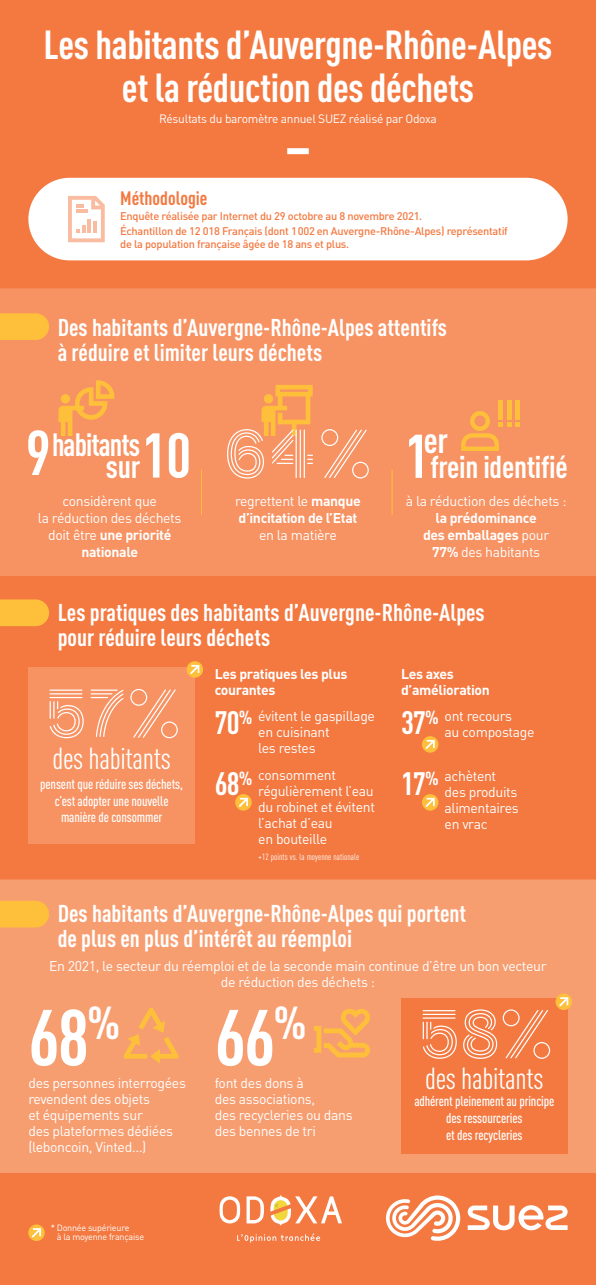
<style>
.page{position:relative;width:596px;height:1285px;background:#fff}
.page>*{position:absolute;margin:0;border:0;box-sizing:border-box;transform-origin:0 0}
.t1{font:700 condensed 78px "DIN Pro";color:#fff}
.t2{font:57.2px "Suez Lines";color:#fff}
.t3{font:700 condensed 40px/43px "DIN Pro";letter-spacing:-.01em;color:#fff;text-align:center}
.t4{font:700 condensed 35.4px "DIN Pro";color:#fff}
.t5{font:700 condensed 32px "DIN Pro";letter-spacing:-.025em;color:#fff}
.t6{font:700 condensed 31.9px "DIN Pro";letter-spacing:-.03em;color:#fff;scale:.94 1}
.t7{font:700 condensed 31.9px "DIN Pro";letter-spacing:-.03em;color:#fff}
.t8{font:700 condensed 31.1px "DIN Pro";letter-spacing:-.01em;color:#fff}
.t9{font:condensed 30px "DIN Pro";letter-spacing:-.01em;color:#fff}
.t10{font:700 condensed 24px/25px "DIN Pro";color:#fff}
.t11{font:700 condensed 19.2px "DIN Pro";color:#f37941}
.t12{font:14px/16px "DIN Pro";letter-spacing:-.025em;color:#fff}
.t13{font:500 condensed 14px/16.8px "DIN Pro";letter-spacing:-.01em;color:#fff;text-align:center}
.t14{font:700 14px/16.8px "DIN Pro";letter-spacing:-.025em;color:#fff}
.t15{font:12px "DIN Pro";letter-spacing:-.025em;color:#fff}
.t16{font:500 11px/12.8px "DIN Pro";letter-spacing:-.025em;color:#f37941}
.t17{font:9px/9px "DIN Pro";letter-spacing:-.025em;color:#fff}
.t18{font:condensed 9px "DIN Pro";letter-spacing:.01em;color:#fff}
.s1{font-size:62.1px}
.s2{font-size:60.6px}
.s3{font-weight:700}
.s4{font-weight:400}
</style>
<div class="page">
<div style="left:0;top:0;width:595px;height:1284px;background:#f37941"></div>
<div style="left:0;top:879px;width:595px;height:293px;background:#f79e71"></div>
<svg style="left:386px;top:1195px;width:74px;height:45px"></svg>
<svg style="left:467px;top:1205px;width:100px;height:24px"></svg>
<div style="left:28px;top:667px;width:167px;height:176px;background:#f79262"></div>
<div style="left:401px;top:998px;width:166px;height:155px;background:#f37941"></div>
<div style="left:0;top:288px;width:595px;height:288px;background:#f79262"></div>
<div style="left:287px;top:148px;width:21px;height:6px;background:#fff"></div>
<svg style="left:0;top:599px;width:49px;height:27px"></svg>
<svg style="left:0;top:313px;width:49px;height:27px"></svg>
<svg style="left:0;top:900px;width:49px;height:27px"></svg>
<svg style="left:58px;top:380px;width:56px;height:56px;background:#f9a154"></svg>
<hr style="left:201px;top:469px;width:1px;height:46px;background:#febf3b">
<hr style="left:391px;top:469px;width:1px;height:46px;background:#febf3b">
<svg style="left:261px;top:385px;width:51px;height:51px;background:#faa64f"></svg>
<hr style="left:498px;top:400px;width:4px;height:20px;background:#febf3b">
<div style="left:506px;top:400px;width:5px;height:20px;background:#febf3b"></div>
<hr style="left:515px;top:400px;width:4px;height:20px;background:#febf3b">
<svg style="left:461px;top:411px;width:58px;height:40px;background:#f9a154"></svg>
<svg style="left:219px;top:1196px;width:21px;height:27px"></svg>
<svg style="left:246px;top:1196px;width:18px;height:27px"></svg>
<svg style="left:237px;top:1233px;width:83px;height:9px"></svg>
<svg style="left:270px;top:1195px;width:72px;height:29px"></svg>
<svg style="left:123px;top:1007px;width:56px;height:56px;background:#f8a564"></svg>
<svg style="left:314px;top:1007px;width:56px;height:50px;background:#f9aa5c"></svg>
<div style="left:28px;top:178px;width:539px;height:82px;background:#fff;border-radius:41px"></div>
<svg style="left:68px;top:196px;width:37px;height:46px"></svg>
<hr style="left:76px;top:209px;width:11px;height:4px;background:#f9bca0">
<div style="left:235px;top:794px;width:16px;height:16px;background:#febf3b;border-radius:50%"></div>
<svg style="left:239px;top:797px;width:9px;height:10px"></svg>
<svg style="left:186px;top:661px;width:17px;height:16px"></svg>
<svg style="left:190px;top:664px;width:9px;height:10px"></svg>
<svg style="left:421px;top:736px;width:17px;height:16px"></svg>
<svg style="left:425px;top:739px;width:9px;height:10px"></svg>
<svg style="left:421px;top:794px;width:17px;height:16px"></svg>
<svg style="left:425px;top:797px;width:9px;height:10px"></svg>
<svg style="left:555px;top:993px;width:16px;height:16px"></svg>
<svg style="left:558px;top:996px;width:10px;height:10px"></svg>
<svg style="left:28px;top:1224px;width:17px;height:16px"></svg>
<svg style="left:31px;top:1227px;width:10px;height:10px"></svg>
<p class="t3" style="left:44px;top:20px;width:510px">Les habitants d’Auvergne-Rhône-Alpes et la réduction des déchets</p>
<p class="t15" style="left:159px;top:109px;width:279px">Résultats du baromètre annuel SUEZ réalisé par Odoxa</p>
<p class="t11" style="left:120px;top:183px;width:89px">Méthodologie</p>
<p class="t16" style="left:120px;top:208px;width:303px">Enquête réalisée par Internet du 29 octobre au 8 novembre 2021.</p>
<p class="t16" style="left:120px;top:224px;width:389px">Échantillon de 12 018 Français (dont 1002 en Auvergne-Rhône-Alpes) représentatif de la population française âgée de 18 ans et plus.</p>
<p class="t10" style="left:58px;top:312px;width:390px">Des habitants d’Auvergne-Rhône-Alpes attentifs à réduire et limiter leurs déchets</p>
<p class="t2" style="left:223px;top:420px;width:151px">64%</p>
<p class="t6" style="left:26px;top:420px;width:123px"><span class="s1">9</span>habitants</p>
<p class="t8" style="left:404px;top:443px;width:164px"><span class="s2">1</span>frein identifié</p>
<p class="t7" style="left:106px;top:442px;width:87px">sur<span class="s1">10</span></p>
<p class="t4" style="left:423px;top:414px;width:26px">er</p>
<p class="t12" style="left:38px;top:491px;width:145px;line-height:16.8px;text-align:center">considèrent que<br>la réduction des déchets doit être <span class="s3">une priorité nationale</span></p>
<p class="t14" style="left:235px;top:491px;width:127px;text-align:center"><span class="s4">regrettent le</span> manque d’incitation de l’Etat <span class="s4">en la matière</span></p>
<p class="t12" style="left:405px;top:491px;width:162px;line-height:16.8px;text-align:center">à la réduction des déchets : <span class="s3">la prédominance<br>des emballages</span> pour<br><span class="s3">77%</span> des habitants</p>
<p class="t10" style="left:58px;top:597px;width:428px">Les pratiques des habitants d’Auvergne-Rhône-Alpes pour réduire leurs déchets</p>
<p class="t2" style="left:43px;top:680px;width:140px">57%</p>
<p class="t9" style="left:52px;top:736px;width:120px">des habitants</p>
<p class="t13" style="left:40px;top:774px;width:144px">pensent que réduire ses déchets, c’est adopter une nouvelle manière de consommer</p>
<p class="t14" style="left:214px;top:663px;width:134px">Les pratiques les plus courantes</p>
<p class="t14" style="left:401px;top:663px;width:90px">Les axes d’amélioration</p>
<p class="t12" style="left:258px;top:706px;width:118px">évitent le gaspillage en cuisinant<br>les restes</p>
<p class="t12" style="left:258px;top:765px;width:118px">consomment régulièrement l’eau du robinet et évitent l’achat d’eau<br>en bouteille</p>
<p class="t18" style="left:258px;top:850px;width:102px">+12 points vs. la moyenne nationale</p>
<p class="t5" style="left:214px;top:698px;width:39px">70<sup>%</sup></p>
<p class="t5" style="left:401px;top:698px;width:39px">37<sup>%</sup></p>
<p class="t12" style="left:444px;top:706px;width:91px">ont recours<br>au compostage</p>
<p class="t12" style="left:444px;top:766px;width:76px">achètent des produits alimentaires en vrac</p>
<p class="t5" style="left:214px;top:759px;width:39px">68<sup>%</sup></p>
<p class="t5" style="left:401px;top:759px;width:39px">17<sup>%</sup></p>
<p class="t10" style="left:58px;top:898px;width:409px">Des habitants d’Auvergne-Rhône-Alpes qui portent de plus en plus d’intérêt au réemploi</p>
<p class="t12" style="left:49px;top:956px;width:498px;text-align:center">En 2021, le secteur du réemploi et de la seconde main continue d’être un bon vecteur de réduction des déchets :</p>
<p class="t1" style="left:28px;top:978px;width:93px">68<sup>%</sup></p>
<p class="t1" style="left:214px;top:978px;width:93px">66<sup>%</sup></p>
<p class="t12" style="left:28px;top:1073px;width:159px">des personnes interrogées revendent des objets<br>et équipements sur<br>des plateformes dédiées (leboncoin, Vinted…)</p>
<p class="t17" style="left:57px;top:1222px;width:89px;text-indent:-6px">* Donnée supérieure<br>à la moyenne française</p>
<p class="t12" style="left:214px;top:1073px;width:139px">font des dons à<br>des associations,<br>des recycleries ou dans des bennes de tri</p>
<p class="t2" style="left:415px;top:1000px;width:140px">58%</p>
<p class="t9" style="left:425px;top:1056px;width:120px">des habitants</p>
<p class="t13" style="left:414px;top:1091px;width:141px">adhérent pleinement au principe des ressourceries<br>et des recycleries</p>
</div>
